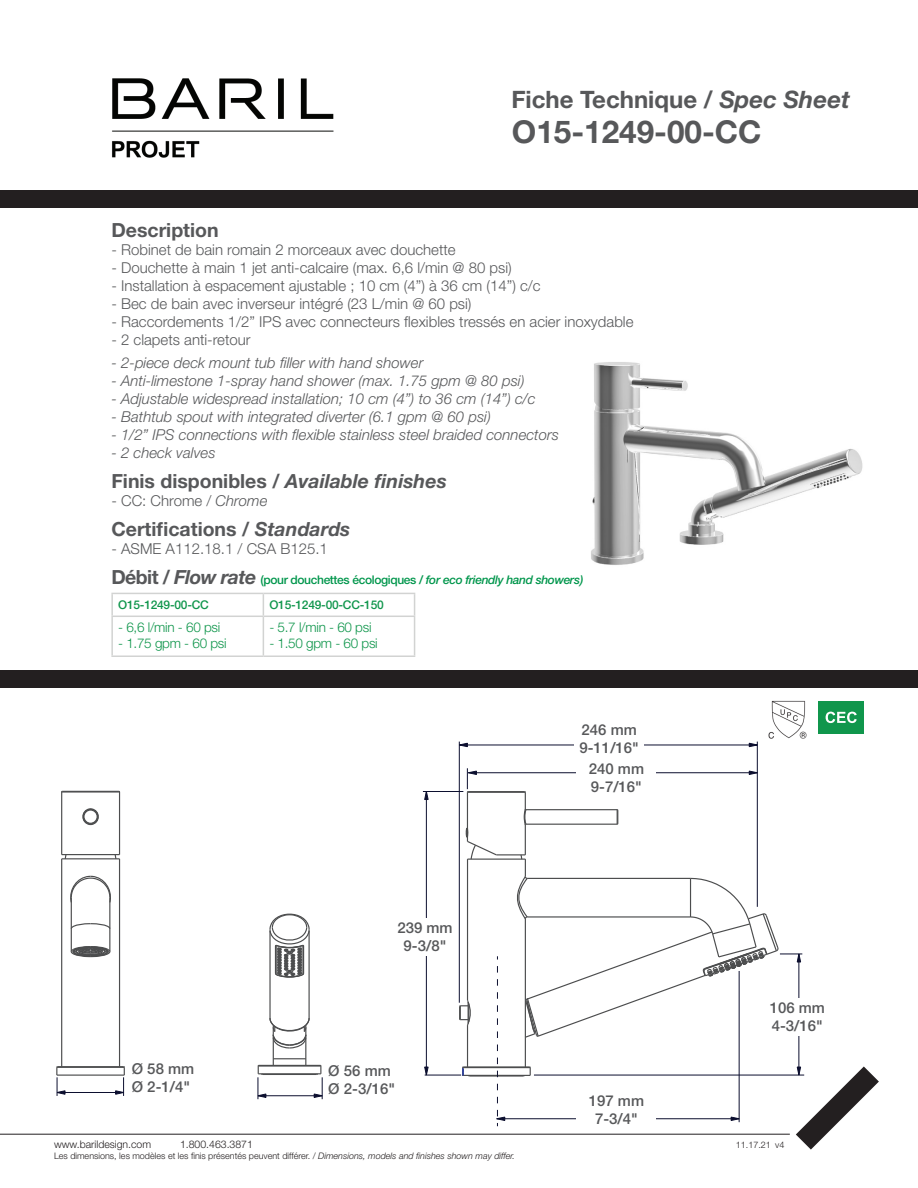
<style>
.page{position:relative;width:918px;height:1188px;background:#fff}
.page>*{position:absolute;margin:0;border:0;box-sizing:border-box;transform-origin:0 0}
.t1{font:700 31.5px "Helvetica Neue LT Std";color:#57585a}
.t2{font:700 24px "Helvetica Neue LT Std";color:#57585a}
.t3{font:700 19.5px "Helvetica Neue LT Std";color:#57585a}
.t4{font:300 15px "Helvetica Neue LT Std";color:#57585a}
.t5{font:italic 300 15px "Helvetica Neue LT Std";color:#57585a}
.t6{font:500 15px "Helvetica Neue LT Std";color:#57585a}
.t7{font:300 13.5px "Helvetica Neue LT Std";letter-spacing:-.02em;color:#10964c}
.t8{font:500 12px "Helvetica Neue LT Std";letter-spacing:-.03em;color:#00964c}
.t9{font:500 12px "Helvetica Neue LT Std";letter-spacing:-.02em;color:#10964c}
.t10{font:300 10.5px "Helvetica Neue LT Std";color:#231f20}
.t11{font:300 9px "Helvetica Neue LT Std";color:#231f20}
.s1{font-style:italic}
.s2{font-weight:700;font-size:19.5px;color:#57585a}
.s3{font-weight:700;font-style:italic;font-size:19.5px;color:#57585a}
</style>
<div class="page">
<hr style="left:0;top:1134px;width:790px;height:1px;background:#231f20">
<div style="left:0;top:190px;width:918px;height:17px;background:#231f20"></div>
<img style="left:112px;top:78px;width:222px;height:80px">
<img style="left:591px;top:362px;width:272px;height:203px">
<div style="left:0;top:670px;width:918px;height:18px;background:#231f20"></div>
<hr style="left:111px;top:593px;width:152px;height:1px;background:#d2d3d2">
<hr style="left:111px;top:594px;width:2px;height:22px;background:#d2d3d2">
<svg style="left:112px;top:593px;width:303px;height:63px"></svg>
<hr style="left:111px;top:616px;width:152px;height:1px;background:#d2d3d2">
<hr style="left:111px;top:617px;width:2px;height:39px;background:#d2d3d2">
<hr style="left:263px;top:616px;width:152px;height:1px;background:#d2d3d2">
<hr style="left:263px;top:617px;width:1px;height:39px;background:#d2d3d2">
<hr style="left:414px;top:617px;width:1px;height:39px;background:#d2d3d2">
<hr style="left:111px;top:656px;width:152px;height:1px;background:#d2d3d2">
<hr style="left:263px;top:656px;width:152px;height:1px;background:#d2d3d2">
<div style="left:818px;top:701px;width:46px;height:33px;background:#10964c"></div>
<svg style="left:826px;top:712px;width:31px;height:11px"></svg>
<img style="left:768px;top:701px;width:39px;height:37px">
<svg style="left:424px;top:792px;width:5px;height:8px"></svg>
<svg style="left:424px;top:1066px;width:5px;height:10px"></svg>
<svg style="left:749px;top:743px;width:8px;height:4px"></svg>
<svg style="left:460px;top:743px;width:8px;height:4px"></svg>
<hr style="left:426px;top:792px;width:1px;height:283px;background:#0c0f2f">
<hr style="left:459px;top:742px;width:1px;height:261px;background:#0c0f2f">
<hr style="left:425px;top:1075px;width:36px;height:1px;background:#0c0f2f">
<hr style="left:757px;top:742px;width:1px;height:165px;background:#0c0f2f">
<hr style="left:423px;top:791px;width:40px;height:1px;background:#0c0f2f">
<hr style="left:459px;top:745px;width:298px;height:1px;background:#0c0f2f">
<hr style="left:258px;top:1095px;width:64px;height:1px;background:#0c0f2f">
<hr style="left:57px;top:1092px;width:67px;height:1px;background:#0c0f2f">
<hr style="left:61px;top:792px;width:1px;height:63px;background:#4c4d4e">
<hr style="left:61px;top:859px;width:1px;height:208px;background:#4c4d4e">
<hr style="left:71px;top:897px;width:1px;height:55px;background:#4c4d4e">
<hr style="left:109px;top:897px;width:1px;height:55px;background:#4c4d4e">
<hr style="left:119px;top:792px;width:1px;height:63px;background:#4c4d4e">
<hr style="left:119px;top:859px;width:1px;height:208px;background:#4c4d4e">
<hr style="left:263px;top:1074px;width:53px;height:1px;background:#4c4d4e">
<hr style="left:57px;top:1075px;width:67px;height:1px;background:#4c4d4e">
<hr style="left:258px;top:1073px;width:63px;height:1px;background:#4c4d4e">
<hr style="left:57px;top:1067px;width:67px;height:1px;background:#4c4d4e">
<hr style="left:258px;top:1065px;width:63px;height:2px;background:#4c4d4e">
<hr style="left:57px;top:1066px;width:67px;height:1px;background:#4c4d4e">
<hr style="left:273px;top:1058px;width:33px;height:1px;background:#4c4d4e">
<svg style="left:70px;top:946px;width:41px;height:12px"></svg>
<svg style="left:70px;top:922px;width:41px;height:8px"></svg>
<hr style="left:62px;top:858px;width:58px;height:1px;background:#4c4d4e">
<hr style="left:62px;top:854px;width:58px;height:1px;background:#4c4d4e">
<hr style="left:269px;top:931px;width:2px;height:87px;background:#4c4d4e">
<hr style="left:273px;top:1035px;width:1px;height:30px;background:#4c4d4e">
<hr style="left:305px;top:1035px;width:1px;height:30px;background:#4c4d4e">
<hr style="left:309px;top:931px;width:1px;height:87px;background:#4c4d4e">
<svg style="left:82px;top:808px;width:17px;height:18px"></svg>
<svg style="left:269px;top:1017px;width:41px;height:32px"></svg>
<hr style="left:62px;top:791px;width:58px;height:2px;background:#4c4d4e">
<svg style="left:269px;top:913px;width:41px;height:68px"></svg>
<svg style="left:115px;top:1066px;width:10px;height:30px"></svg>
<svg style="left:56px;top:1066px;width:10px;height:30px"></svg>
<svg style="left:114px;top:855px;width:3px;height:5px"></svg>
<svg style="left:64px;top:855px;width:3px;height:5px"></svg>
<svg style="left:70px;top:875px;width:41px;height:29px"></svg>
<div style="left:83px;top:809px;width:15px;height:15px;border:1px solid #4c4d4e;border-radius:50%"></div>
<svg style="left:314px;top:1064px;width:9px;height:35px"></svg>
<svg style="left:257px;top:1064px;width:10px;height:35px"></svg>
<svg style="left:458px;top:768px;width:421px;height:382px"></svg>
<div style="left:577px;top:1091px;width:79px;height:37px;background:#fff"></div>
<div style="left:575px;top:723px;width:69px;height:32px;background:#fff"></div>
<div style="left:577px;top:761px;width:79px;height:33px;background:#fff"></div>
<div style="left:763px;top:998px;width:69px;height:37px;background:#fff"></div>
<div style="left:395px;top:918px;width:60px;height:37px;background:#fff"></div>
<h2 class="t2" style="left:511px;top:85px;width:340px">Fiche Technique / <span class="s1">Spec Sheet</span></h2>
<p class="t1" style="left:512px;top:113px;width:251px">O15-1249-00-CC</p>
<p class="t3" style="left:111px;top:218px;width:109px">Description</p>
<p class="t4" style="left:111px;top:241px;width:346px">- Robinet de bain romain 2 morceaux avec douchette</p>
<p class="t4" style="left:111px;top:259px;width:402px">- Douchette à main 1 jet anti-calcaire (max. 6,6 l/min @ 80 psi)</p>
<p class="t4" style="left:111px;top:277px;width:431px">- Installation à espacement ajustable ; 10 cm (4”) à 36 cm (14”) c/c</p>
<p class="t4" style="left:111px;top:295px;width:362px">- Bec de bain avec inverseur intégré (23 L/min @ 60 psi)</p>
<p class="t4" style="left:111px;top:313px;width:524px">- Raccordements 1/2” IPS avec connecteurs flexibles tressés en acier inoxydable</p>
<p class="t4" style="left:111px;top:331px;width:141px">- 2 clapets anti-retour</p>
<p class="t5" style="left:111px;top:354px;width:313px">- 2-piece deck mount tub filler with hand shower</p>
<p class="t5" style="left:111px;top:372px;width:415px">- Anti-limestone 1-spray hand shower (max. 1.75 gpm @ 80 psi)</p>
<p class="t5" style="left:111px;top:390px;width:426px">- Adjustable widespread installation; 10 cm (4”) to 36 cm (14”) c/c</p>
<p class="t5" style="left:111px;top:408px;width:381px">- Bathtub spout with integrated diverter (6.1 gpm @ 60 psi)</p>
<p class="t5" style="left:111px;top:426px;width:449px">- 1/2” IPS connections with flexible stainless steel braided connectors</p>
<p class="t5" style="left:111px;top:444px;width:106px">- 2 check valves</p>
<p class="t3" style="left:111px;top:469px;width:337px">Finis disponibles / <span class="s1">Available finishes</span></p>
<p class="t4" style="left:111px;top:491px;width:158px">- CC: Chrome / <span class="s1">Chrome</span></p>
<p class="t3" style="left:111px;top:517px;width:241px">Certifications / <span class="s1">Standards</span></p>
<p class="t4" style="left:111px;top:539px;width:218px">- ASME A112.18.1 / CSA B125.1</p>
<p class="t8" style="left:111px;top:572px;width:473px"><span class="s2">Débit /</span> <span class="s3">Flow rate</span> (pour douchettes écologiques / <span class="s1">for eco friendly hand showers)</span></p>
<p class="t9" style="left:118px;top:598px;width:92px">O15-1249-00-CC</p>
<p class="t9" style="left:269px;top:598px;width:116px">O15-1249-00-CC-150</p>
<p class="t7" style="left:118px;top:619px;width:104px">- 6,6 l/min - 60 psi</p>
<p class="t7" style="left:118px;top:635px;width:110px">- 1.75 gpm - 60 psi</p>
<p class="t7" style="left:269px;top:619px;width:104px">- 5.7 l/min - 60 psi</p>
<p class="t7" style="left:269px;top:635px;width:110px">- 1.50 gpm - 60 psi</p>
<p class="t6" style="left:132px;top:1059px;width:64px">Ø 58 mm</p>
<p class="t6" style="left:132px;top:1077px;width:60px">Ø 2-1/4"</p>
<p class="t6" style="left:397px;top:919px;width:57px">239 mm</p>
<p class="t6" style="left:404px;top:937px;width:44px">9-3/8"</p>
<p class="t6" style="left:328px;top:1062px;width:64px">Ø 56 mm</p>
<p class="t6" style="left:328px;top:1080px;width:68px">Ø 2-3/16"</p>
<p class="t6" style="left:582px;top:721px;width:57px">246 mm</p>
<p class="t6" style="left:579px;top:739px;width:61px">9-11/16"</p>
<p class="t6" style="left:589px;top:760px;width:57px">240 mm</p>
<p class="t6" style="left:591px;top:778px;width:53px">9-7/16"</p>
<p class="t6" style="left:589px;top:1092px;width:57px">197 mm</p>
<p class="t6" style="left:595px;top:1110px;width:44px">7-3/4"</p>
<p class="t6" style="left:770px;top:999px;width:57px">106 mm</p>
<p class="t6" style="left:772px;top:1017px;width:53px">4-3/16"</p>
<p class="t10" style="left:54px;top:1138px;width:99px">www.barildesign.com</p>
<p class="t10" style="left:180px;top:1138px;width:74px">1.800.463.3871</p>
<p class="t11" style="left:736px;top:1139px;width:37px">11.17.21</p>
<p class="t11" style="left:54px;top:1150px;width:463px">Les dimensions, les modèles et les finis présentés peuvent différer. / <span class="s1">Dimensions, models and finishes shown may differ.</span></p>
<p class="t11" style="left:775px;top:1140px;width:11px">v4</p>
</div>
